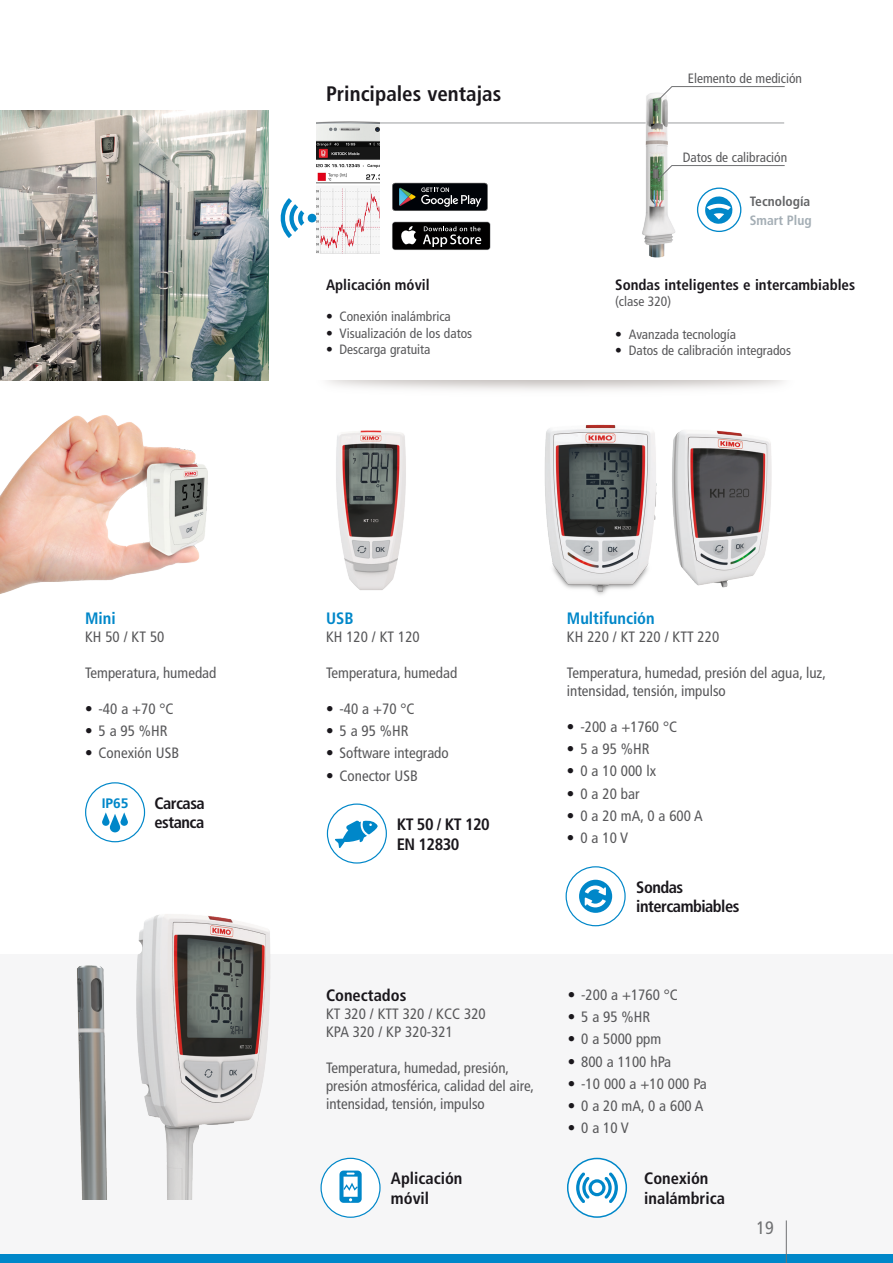
<style>
.page{position:relative;width:893px;height:1263px;background:#fff}
.page>*{position:absolute;margin:0;border:0;box-sizing:border-box;transform-origin:0 0}
.Normal_e{font:700 condensed 21px "Frutiger LT Std";color:#1a171c}
.t1{font:condensed 18px "Frutiger LT Std";color:#707173}
.Normal_e-2{font:700 condensed 16.5px/19.8px "Frutiger LT Std";letter-spacing:-.03em;color:#1a171c}
.Normal_e-3{font:700 condensed 16.5px/19.8px "Frutiger LT Std";color:#1a171c}
.Normal_e-4{font:700 condensed 16.5px "Frutiger LT Std";color:#0087c9}
.Normal_e-5{font:condensed 15px/18px "Frutiger LT Std";color:#58585a}
.Normal_e-6{font:700 condensed 15px "Frutiger LT Std";color:#1a171c}
.t2{font:700 13.8px "Frutiger LT Std";color:#0087c9}
.Normal_e-7{font:condensed 13.5px "Frutiger LT Std";color:#58585a}
.t3{font:700 condensed 13.5px "Frutiger LT Std";color:#646567}
.t4{font:700 condensed 13.5px "Frutiger LT Std";color:#a4aeb5}
.s1{font-family:"Helvetica Neue LT Std";color:#1a171c}
</style>
<div class="page">
<div style="left:0;top:1254px;width:893px;height:9px;background:#0087c9"></div>
<div style="left:0;top:955px;width:893px;height:299px;background:#f6f6f7"></div>
<hr style="left:786px;top:1220px;width:1px;height:43px;background:#707173">
<hr style="left:328px;top:123px;width:456px;height:1px;background:#9d9ea0">
<img style="left:0;top:415px;width:208px;height:179px">
<img style="left:672px;top:430px;width:100px;height:158px">
<img style="left:544px;top:424px;width:113px;height:171px">
<img style="left:336px;top:430px;width:70px;height:160px">
<img style="left:0;top:111px;width:269px;height:269px">
<img style="left:633px;top:93px;width:50px;height:165px">
<svg style="left:658px;top:165px;width:127px;height:15px"></svg>
<svg style="left:658px;top:86px;width:127px;height:15px"></svg>
<img style="left:316px;top:121px;width:64px;height:133px">
<svg style="left:280px;top:198px;width:37px;height:40px"></svg>
<img style="left:77px;top:914px;width:194px;height:285px">
<svg style="left:698px;top:188px;width:43px;height:43px"></svg>
<div style="left:697px;top:188px;width:44px;height:44px;border:1px solid #0087c9;border-radius:50%"></div>
<svg style="left:704px;top:195px;width:30px;height:30px"></svg>
<div style="left:85px;top:782px;width:60px;height:60px;border:1px solid #0087c9;border-radius:50%"></div>
<svg style="left:102px;top:812px;width:26px;height:20px"></svg>
<div style="left:327px;top:803px;width:60px;height:60px;border:1px solid #0087c9;border-radius:50%"></div>
<svg style="left:335px;top:820px;width:43px;height:28px"></svg>
<div style="left:566px;top:866px;width:60px;height:60px;border:1px solid #0087c9;border-radius:50%"></div>
<div style="left:579px;top:880px;width:33px;height:33px;background:#0087c9;border-radius:50%"></div>
<svg style="left:585px;top:885px;width:21px;height:22px"></svg>
<div style="left:321px;top:1158px;width:59px;height:59px;background:#fff;border-radius:50%"></div>
<div style="left:320px;top:1158px;width:61px;height:60px;border:1px solid #0087c9;border-radius:50%"></div>
<svg style="left:339px;top:1170px;width:23px;height:33px"></svg>
<svg style="left:392px;top:222px;width:99px;height:28px;background:#323232"></svg>
<svg style="left:392px;top:183px;width:96px;height:28px;background:#272b2e"></svg>
<div style="left:568px;top:1158px;width:58px;height:59px;background:#fff;border-radius:50%"></div>
<div style="left:567px;top:1158px;width:60px;height:60px;border:2px solid #0087c9;border-radius:50%"></div>
<svg style="left:576px;top:1172px;width:42px;height:31px"></svg>
<p class="Normal_e-4" style="left:85px;top:608px;width:32px">Mini</p>
<p class="Normal_e-5" style="left:85px;top:628px;width:81px">KH 50 / KT 50</p>
<p class="Normal_e-5" style="left:85px;top:664px;width:133px">Temperatura, humedad</p>
<p class="Normal_e-5" style="left:85px;top:700px;width:90px"><span class="s1">•</span> -40 a +70 °C</p>
<p class="Normal_e-5" style="left:85px;top:722px;width:84px"><span class="s1">•</span> 5 a 95 %HR</p>
<p class="Normal_e-5" style="left:85px;top:744px;width:96px"><span class="s1">•</span> Conexión USB</p>
<p class="t2" style="left:102px;top:795px;width:28px">IP65</p>
<p class="Normal_e-2" style="left:154px;top:793px;width:52px">Carcasa estanca</p>
<p class="Normal_e" style="left:326px;top:81px;width:177px">Principales ventajas</p>
<p class="Normal_e-6" style="left:326px;top:276px;width:105px">Aplicación móvil</p>
<p class="Normal_e-7" style="left:326px;top:309px;width:126px"><span class="s1">•</span> Conexión inalámbrica</p>
<p class="Normal_e-7" style="left:326px;top:325px;width:148px"><span class="s1">•</span> Visualización de los datos</p>
<p class="Normal_e-7" style="left:326px;top:341px;width:106px"><span class="s1">•</span> Descarga gratuita</p>
<p class="Normal_e-7" style="left:688px;top:71px;width:116px">Elemento de medición</p>
<p class="Normal_e-7" style="left:683px;top:150px;width:106px">Datos de calibración</p>
<p class="t3" style="left:750px;top:193px;width:62px">Tecnología</p>
<p class="t4" style="left:750px;top:213px;width:63px">Smart Plug</p>
<p class="Normal_e-6" style="left:615px;top:276px;width:242px">Sondas inteligentes e intercambiables</p>
<p class="Normal_e-7" style="left:615px;top:294px;width:57px">(clase 320)</p>
<p class="Normal_e-7" style="left:615px;top:326px;width:122px"><span class="s1">•</span> Avanzada tecnología</p>
<p class="Normal_e-7" style="left:615px;top:342px;width:177px"><span class="s1">•</span> Datos de calibración integrados</p>
<p class="Normal_e-4" style="left:326px;top:608px;width:29px">USB</p>
<p class="Normal_e-5" style="left:326px;top:628px;width:95px">KH 120 / KT 120</p>
<p class="Normal_e-5" style="left:326px;top:664px;width:133px">Temperatura, humedad</p>
<p class="Normal_e-5" style="left:326px;top:700px;width:90px"><span class="s1">•</span> -40 a +70 °C</p>
<p class="Normal_e-5" style="left:326px;top:722px;width:84px"><span class="s1">•</span> 5 a 95 %HR</p>
<p class="Normal_e-5" style="left:326px;top:744px;width:124px"><span class="s1">•</span> Software integrado</p>
<p class="Normal_e-5" style="left:326px;top:766px;width:93px"><span class="s1">•</span> Conector USB</p>
<p class="Normal_e-2" style="left:397px;top:814px;width:95px">KT 50 / KT 120</p>
<p class="Normal_e-2" style="left:397px;top:834px;width:64px">EN 12830</p>
<p class="Normal_e-3" style="left:326px;top:985px;width:82px">Conectados</p>
<p class="Normal_e-5" style="left:326px;top:1005px;width:161px">KT 320 / KTT 320 / KCC 320<br>KPA 320 / KP 320-321</p>
<p class="Normal_e-5" style="left:326px;top:1059px;width:209px">Temperatura, humedad, presión, presión atmosférica, calidad del aire, intensidad, tensión, impulso</p>
<p class="Normal_e-4" style="left:567px;top:608px;width:89px">Multifunción</p>
<p class="Normal_e-5" style="left:567px;top:628px;width:154px">KH 220 / KT 220 / KTT 220</p>
<p class="Normal_e-5" style="left:567px;top:664px;width:261px">Temperatura, humedad, presión del agua, luz, intensidad, tensión, impulso</p>
<p class="Normal_e-5" style="left:567px;top:718px;width:112px"><span class="s1">•</span> -200 a +1760 °C</p>
<p class="Normal_e-5" style="left:567px;top:740px;width:84px"><span class="s1">•</span> 5 a 95 %HR</p>
<p class="Normal_e-5" style="left:567px;top:762px;width:91px"><span class="s1">•</span> 0 a 10 000 lx</p>
<p class="Normal_e-5" style="left:567px;top:784px;width:74px"><span class="s1">•</span> 0 a 20 bar</p>
<p class="Normal_e-5" style="left:567px;top:807px;width:137px"><span class="s1">•</span> 0 a 20 mA, 0 a 600 A</p>
<p class="Normal_e-5" style="left:567px;top:829px;width:63px"><span class="s1">•</span> 0 a 10 V</p>
<p class="Normal_e-2" style="left:636px;top:877px;width:105px">Sondas intercambiables</p>
<p class="Normal_e-5" style="left:568px;top:986px;width:112px"><span class="s1">•</span> -200 a +1760 °C</p>
<p class="Normal_e-5" style="left:568px;top:1008px;width:84px"><span class="s1">•</span> 5 a 95 %HR</p>
<p class="Normal_e-5" style="left:568px;top:1030px;width:95px"><span class="s1">•</span> 0 a 5000 ppm</p>
<p class="Normal_e-5" style="left:568px;top:1052px;width:105px"><span class="s1">•</span> 800 a 1100 hPa</p>
<p class="Normal_e-5" style="left:568px;top:1075px;width:141px"><span class="s1">•</span> -10 000 a +10 000 Pa</p>
<p class="Normal_e-5" style="left:568px;top:1097px;width:137px"><span class="s1">•</span> 0 a 20 mA, 0 a 600 A</p>
<p class="Normal_e-5" style="left:568px;top:1119px;width:63px"><span class="s1">•</span> 0 a 10 V</p>
<p class="Normal_e-3" style="left:391px;top:1168px;width:73px">Aplicación móvil</p>
<p class="Normal_e-3" style="left:644px;top:1168px;width:82px">Conexión inalámbrica</p>
<p class="t1" style="left:757px;top:1217px;width:19px">19</p>
</div>
